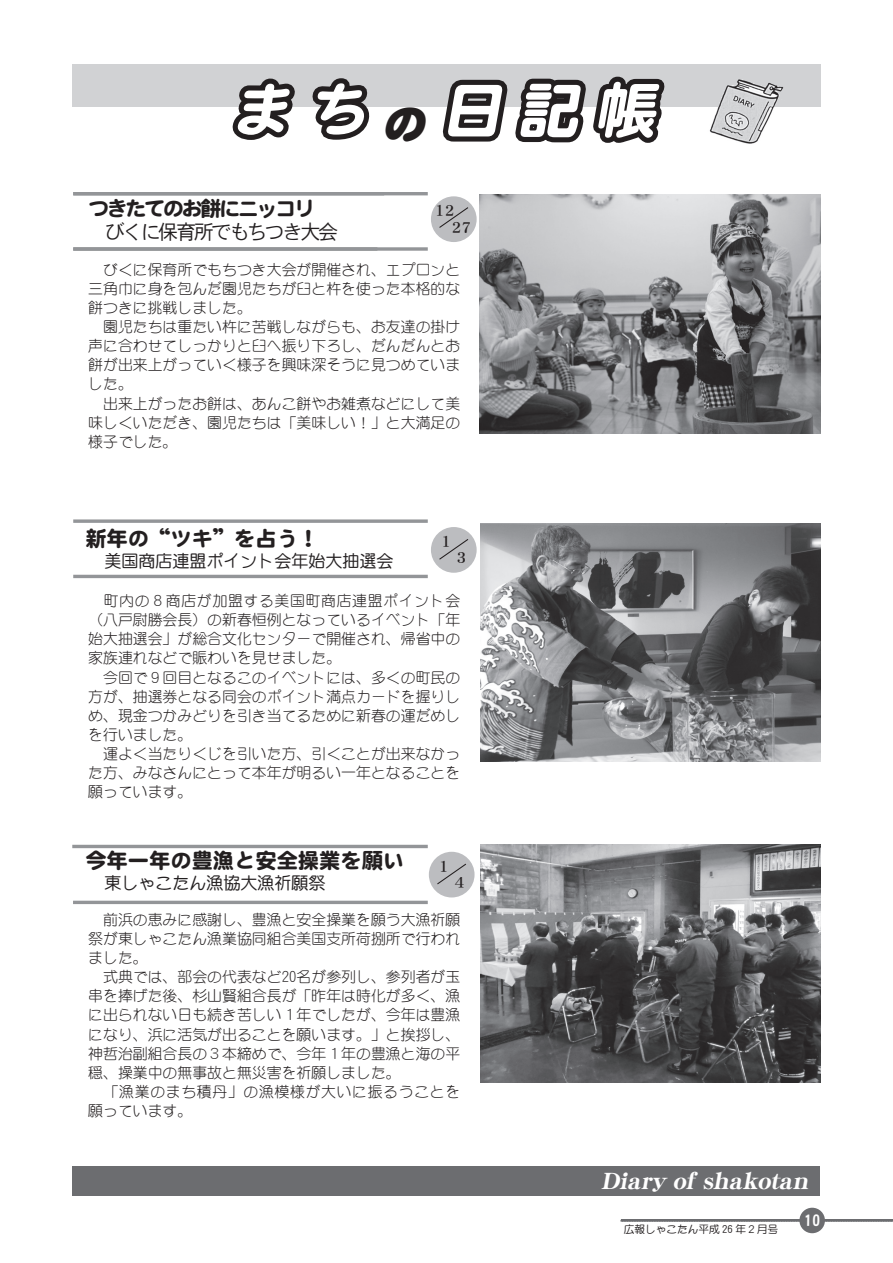
<style>
.page{position:relative;width:893px;height:1263px;background:#fff}
.page>*{position:absolute;margin:0;border:0;box-sizing:border-box;transform-origin:0 0}
.t1{font:italic 61.65px "DF Maru Gothic SB WIN RKSJ H";color:#fff}
.t2{font:italic 42.45px "DF Maru Gothic UB WIN RKSJ H";color:#231f20}
.t3{font:italic 22.35px "DF Mincho UB WING RKSJ H";color:#fff}
.t4{font:21.3px "DF Maru Gothic SB WIN RKSJ H";color:#231f20}
.t5{font:21.3px "DF Maru Gothic SB WIN RKSJ H";letter-spacing:-.12em;color:#231f20}
.t6{font:20.25px "DFHS Gothic W3 WIN RKSJ H";letter-spacing:-.12em;color:#231f20}
.t7{font:16.95px "DF Maru Gothic Md WIN RKSJ H";color:#231f20}
.t8{font:15.9px "DFHS Gothic W7 WIN RKSJ H";color:#fff}
.t9{font:14.85px/19.2px "DF Maru Gothic Lt WIN RKSJ H";color:#231f20}
.t10{font:14.85px/17px "DFHS Mincho W7 WING RKSJ H";color:#231f20}
.t11{font:10.65px "DF Maru Gothic Md WIN RKSJ H";color:#231f20}
</style>
<div class="page">
<svg style="left:377px;top:247px;width:51px;height:4px"></svg>
<hr style="left:73px;top:192px;width:355px;height:3px;background:#939598">
<hr style="left:73px;top:247px;width:304px;height:4px;background:#9a9c9e">
<svg style="left:73px;top:519px;width:355px;height:4px"></svg>
<hr style="left:73px;top:575px;width:355px;height:3px;background:#939598">
<div style="left:431px;top:527px;width:46px;height:46px;background:#bcbdc0;border-radius:50%"></div>
<svg style="left:439px;top:539px;width:30px;height:21px"></svg>
<img style="left:480px;top:523px;width:341px;height:238px">
<img style="left:480px;top:195px;width:340px;height:238px">
<div style="left:431px;top:196px;width:46px;height:46px;background:#bcbdc0;border-radius:50%"></div>
<hr style="left:72px;top:845px;width:356px;height:3px;background:#939598">
<hr style="left:73px;top:901px;width:355px;height:3px;background:#939598">
<div style="left:429px;top:852px;width:46px;height:45px;background:#bcbdc0;border-radius:50%"></div>
<svg style="left:437px;top:863px;width:29px;height:22px"></svg>
<img style="left:480px;top:844px;width:341px;height:238px">
<div style="left:73px;top:1166px;width:747px;height:30px;background:#6c6d70"></div>
<div style="left:72px;top:64px;width:749px;height:43px;background:#d1d2d4"></div>
<svg style="left:232px;top:78px;width:138px;height:62px"></svg>
<svg style="left:436px;top:76px;width:235px;height:159px"></svg>
<img style="left:709px;top:107px;width:65px;height:37px">
<img style="left:718px;top:79px;width:66px;height:28px">
<svg style="left:621px;top:1219px;width:272px;height:2px"></svg>
<div style="left:799px;top:1208px;width:26px;height:25px;background:#6c6d70;border-radius:50%"></div>
<h1 class="t1" style="left:229px;top:79px;width:152px">まち</h1>
<h2 class="t2" style="left:382px;top:103px;width:52px">の</h2>
<h1 class="t1" style="left:440px;top:79px;width:229px">日記帳</h1>
<h3 class="t5" style="left:88px;top:198px;width:229px">つきたてのお餅にニッコリ</h3>
<h3 class="t6" style="left:105px;top:221px;width:235px">びくに保育所でもちつき大会</h3>
<p class="t10" style="left:453px;top:202px;width:19px;text-indent:-18px">12<br>２7</p>
<p class="t9" style="left:88px;top:260px;width:374px">　びくに保育所でもちつき大会が開催され、エプロンと三角巾に身を包んだ園児たちが臼と杵を使った本格的な餅つきに挑戦しました。<br>　園児たちは重たい杵に苦戦しながらも、お友達の掛け声に合わせてしっかりと臼へ振り下ろし、だんだんとお餅が出来上がっていく様子を興味深そうに見つめていました。<br>　出来上がったお餅は、あんこ餅やお雑煮などにして美味しくいただき、園児たちは「美味しい！」と大満足の様子でした。</p>
<h3 class="t4" style="left:85px;top:527px;width:235px">新年の“ツキ”を占う!</h3>
<p class="t7" style="left:104px;top:552px;width:291px">美国商店連盟ポイント会年始大抽選会</p>
<p class="t10" style="left:441px;top:534px;width:10px">1</p>
<p class="t10" style="left:457px;top:550px;width:10px">3</p>
<p class="t9" style="left:88px;top:591px;width:374px">　町内の８商店が加盟する美国町商店連盟ポイント会（八戸尉勝会長）の新春恒例となっているイベント「年始大抽選会」が総合文化センターで開催され、帰省中の家族連れなどで賑わいを見せました。<br>　今回で９回目となるこのイベントには、多くの町民の方が、抽選券となる同会のポイント満点カードを握りしめ、現金つかみどりを引き当てるために新春の運だめしを行いました。<br>　運よく当たりくじを引いた方、引くことが出来なかった方、みなさんにとって本年が明るい一年となることを願っています。</p>
<h3 class="t4" style="left:85px;top:850px;width:320px">今年一年の豊漁と安全操業を願い</h3>
<p class="t7" style="left:104px;top:874px;width:223px">東しゃこたん漁協大漁祈願祭</p>
<p class="t10" style="left:439px;top:859px;width:10px">1</p>
<p class="t10" style="left:455px;top:874px;width:10px">4</p>
<p class="t9" style="left:88px;top:910px;width:374px">　前浜の恵みに感謝し、豊漁と安全操業を願う大漁祈願祭が東しゃこたん漁業協同組合美国支所荷捌所で行われました。<br>　式典では、部会の代表など20名が参列し、参列者が玉串を捧げた後、杉山賢組合長が「昨年は時化が多く、漁に出られない日も続き苦しい１年でしたが、今年は豊漁になり、浜に活気が出ることを願います。」と挨拶し、神哲治副組合長の３本締めで、今年１年の豊漁と海の平穏、操業中の無事故と無災害を祈願しました。<br>　「漁業のまち積丹」の漁模様が大いに振るうことを願っています。</p>
<h3 class="t3" style="left:601px;top:1170px;width:213px">Diary of shakotan</h3>
<p class="t11" style="left:624px;top:1223px;width:156px">広報しゃこたん平成 26 年２月号</p>
<p class="t8" style="left:804px;top:1212px;width:18px">10</p>
</div>
